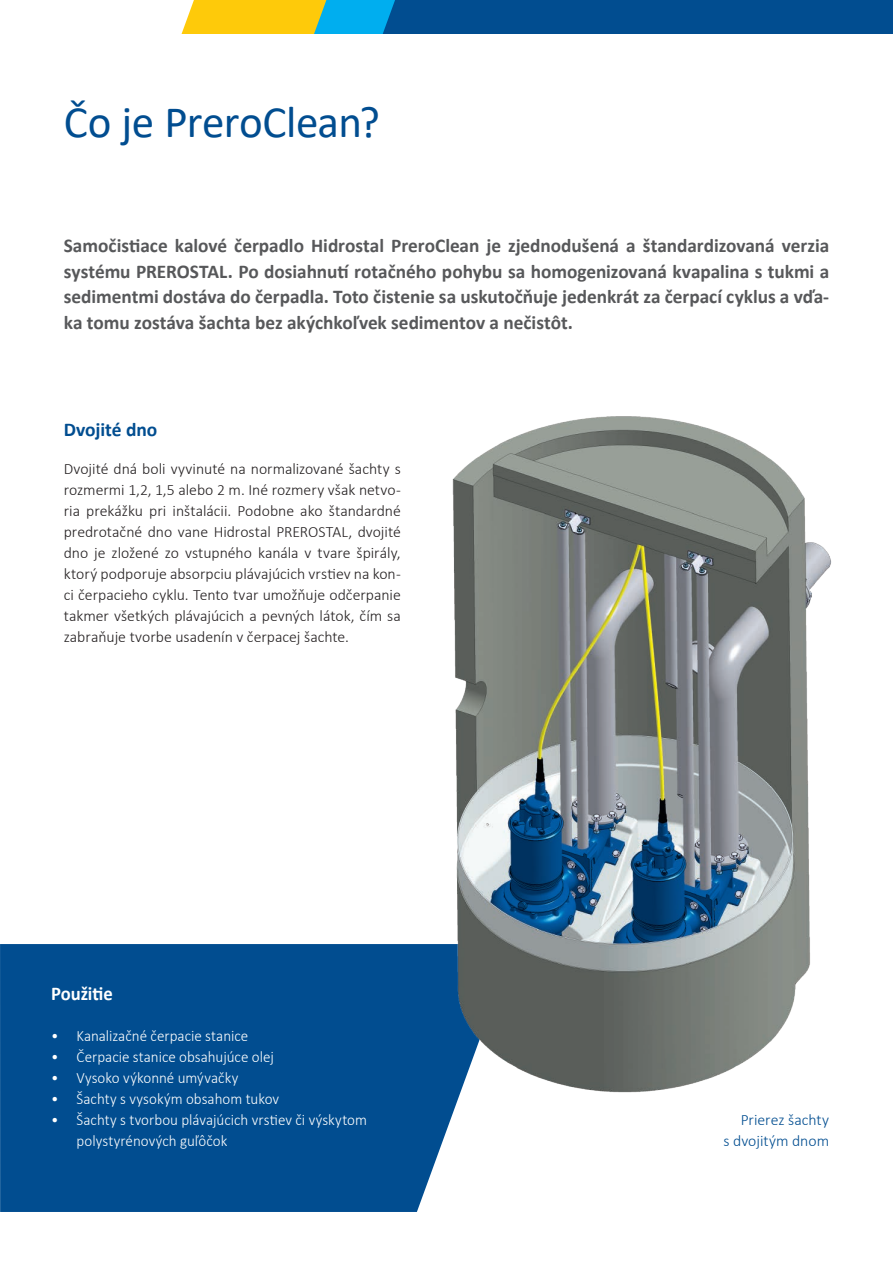
<style>
.page{position:relative;width:893px;height:1263px;background:#fff}
.page>*{position:absolute;margin:0;border:0;box-sizing:border-box;transform-origin:0 0}
.t1{font:45px "Calibri";letter-spacing:-.01em;color:#014d90}
.t2{font:700 19.5px/25.5px "Calibri";letter-spacing:-.005em;color:#57585a;text-align:justify}
.t3{font:700 19.5px "Calibri";letter-spacing:-.005em;color:#014d90}
.t4{font:700 19.5px "Calibri";letter-spacing:-.005em;color:#fff;scale:.96 1}
.t5{font:300 15.75px/21px "Calibri";color:#231f20;text-align:justify}
.t6{font:300 15.75px/21px "Calibri";color:#fff;scale:.96 1}
.t7{font:300 15.75px/21px "Calibri";color:#014d90;text-align:right}
</style>
<div class="page">
<div style="left:0;top:944px;width:457px;height:268px;background:#014d90"></div>
<img style="left:446px;top:416px;width:385px;height:686px">
<svg style="left:182px;top:0;width:711px;height:34px;background:#326f81"></svg>
<h1 class="t1" style="left:64px;top:91px;width:318px">Čo je PreroClean?</h1>
<p class="t2" style="left:64px;top:233px;width:767px">Samočistiace kalové čerpadlo Hidrostal PreroClean je zjednodušená a štandardizovaná verzia systému PREROSTAL. Po dosiahnutí rotačného pohybu sa homogenizovaná kvapalina s tukmi a sedimentmi dostáva do čerpadla. Toto čistenie sa uskutočňuje jedenkrát za čerpací cyklus a vďa&shy;ka tomu zostáva šachta bez akýchkoľvek sedimentov a nečistôt.</p>
<p class="t3" style="left:64px;top:415px;width:95px">Dvojité dno</p>
<p class="t5" style="left:64px;top:458px;width:339px">Dvojité dná boli vyvinuté na normalizované šachty s rozmermi 1,2, 1,5 alebo 2 m. Iné rozmery však netvo&shy;ria prekážku pri inštalácii. Podobne ako štandardné predrotačné dno vane Hidrostal PREROSTAL, dvojité dno je zložené zo vstupného kanála v tvare špirály, ktorý podporuje absorpciu plávajúcich vrstiev na kon&shy;ci čerpacieho cyklu. Tento tvar umožňuje odčerpanie takmer všetkých plávajúcich a pevných látok, čím sa zabraňuje tvorbe usadenín v čerpacej šachte.</p>
<p class="t4" style="left:51px;top:980px;width:66px">Použitie</p>
<p class="t6" style="left:51px;top:1025px;width:207px">• Kanalizačné čerpacie stanice</p>
<p class="t6" style="left:51px;top:1046px;width:234px">• Čerpacie stanice obsahujúce olej</p>
<p class="t6" style="left:51px;top:1067px;width:197px">• Vysoko výkonné umývačky</p>
<p class="t6" style="left:51px;top:1088px;width:239px">• Šachty s vysokým obsahom tukov</p>
<p class="t6" style="left:77px;top:1109px;width:304px;text-indent:-26px">• Šachty s tvorbou plávajúcich vrstiev či výskytom polystyrénových guľôčok</p>
<p class="t7" style="left:723px;top:1109px;width:107px">Prierez šachty<br>s dvojitým dnom</p>
</div>
